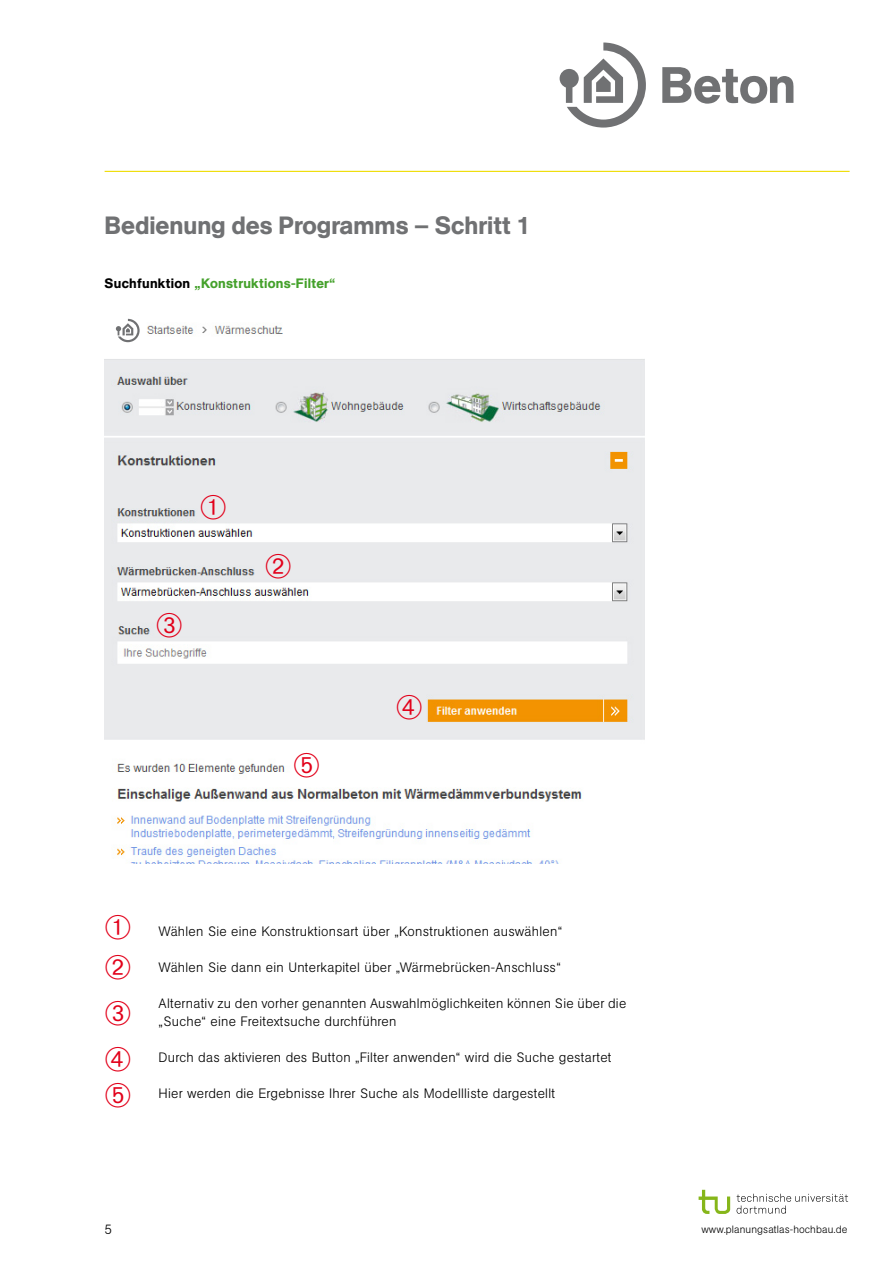
<style>
.page{position:relative;width:893px;height:1263px;background:#fff}
.page>*{position:absolute;margin:0;border:0;box-sizing:border-box;transform-origin:0 0}
.t1{font:34.2px/46px "Zapf Dingbats ITC";color:#e2001a;text-align:justify}
.t2{font:500 24.75px "AG Book Pro";color:#707173}
.t3{font:300 13.5px/18px "AG Book Pro";letter-spacing:.02em;color:#000}
.t4{font:500 13.5px "AG Book Pro";letter-spacing:.02em;color:#44a12b}
.t5{font:300 10.5px "AG Book Pro";letter-spacing:.01em;color:#000}
.s1{color:#000}
</style>
<div class="page">
<hr style="left:105px;top:171px;width:745px;height:1px;background:#eedc00">
<svg style="left:560px;top:43px;width:86px;height:85px"></svg>
<svg style="left:662px;top:67px;width:131px;height:37px"></svg>
<svg style="left:699px;top:1190px;width:31px;height:24px"></svg>
<svg style="left:737px;top:1194px;width:111px;height:20px"></svg>
<img style="left:105px;top:325px;width:539px;height:538px">
<div style="left:111px;top:316px;width:33px;height:32px;background:#fff"></div>
<svg style="left:116px;top:319px;width:24px;height:23px"></svg>
<svg style="left:266px;top:553px;width:25px;height:25px"></svg>
<svg style="left:157px;top:613px;width:24px;height:24px"></svg>
<svg style="left:397px;top:694px;width:25px;height:25px"></svg>
<svg style="left:294px;top:753px;width:25px;height:24px"></svg>
<svg style="left:201px;top:494px;width:25px;height:25px"></svg>
<h2 class="t2" style="left:105px;top:209px;width:428px">Bedienung des Programms – Schritt 1</h2>
<p class="t4" style="left:105px;top:275px;width:232px"><span class="s1">Suchfunktion</span> „Konstruktions-Filter“</p>
<h1 class="t1" style="left:105px;top:945px;width:29px">➁<br>➂<br>➃</h1>
<p class="t3" style="left:159px;top:922px;width:405px">Wählen Sie eine Konstruktionsart über „Konstruktionen auswählen“</p>
<p class="t3" style="left:159px;top:958px;width:404px">Wählen Sie dann ein Unterkapitel über „Wärmebrücken-Anschluss“</p>
<p class="t3" style="left:159px;top:994px;width:469px">Alternativ zu den vorher genannten Auswahlmöglichkeiten können Sie über die „Suche“ eine Freitextsuche durchführen</p>
<p class="t3" style="left:159px;top:1048px;width:454px">Durch das aktivieren des Button „Filter anwenden“ wird die Suche gestartet</p>
<p class="t3" style="left:159px;top:1084px;width:398px">Hier werden die Ergebnisse Ihrer Suche als Modellliste dargestellt</p>
<p class="t3" style="left:105px;top:1220px;width:9px">5</p>
<p class="t5" style="left:701px;top:1222px;width:148px">www.planungsatlas-hochbau.de</p>
</div>
